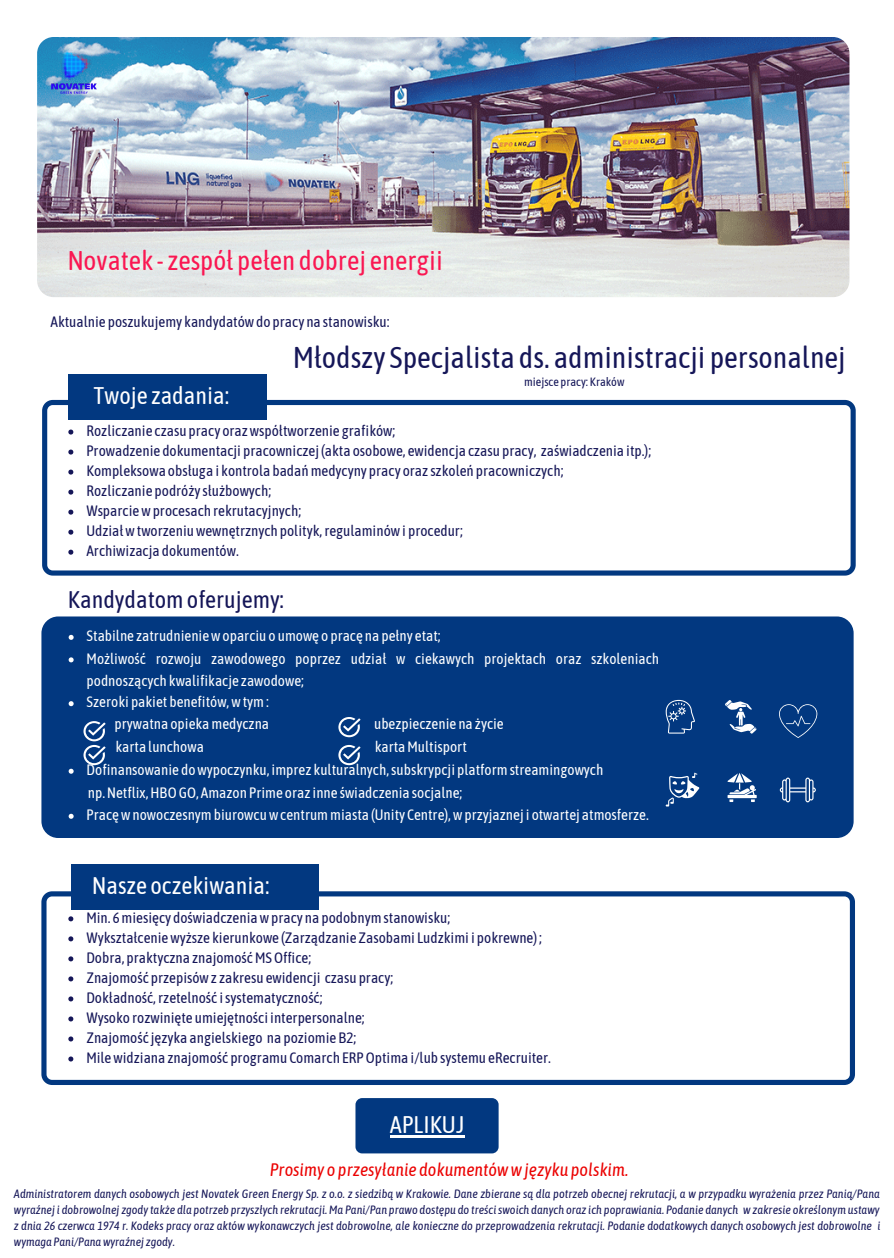
<style>
.page{position:relative;width:894px;height:1258px;background:#fff}
.page>*{position:absolute;margin:0;border:0;box-sizing:border-box;transform-origin:0 0}
.t1{font:30px "Asap Condensed";color:#151658}
.t2{font:27px "Asap Condensed";color:#fa1752}
.t3{font:24px "Asap Condensed";color:#fff}
.t4{font:24px "Asap Condensed";color:#151658}
.t5{font:italic 18px "Asap Condensed";color:#eb0000}
.t6{font:15px "Asap Condensed";color:#151658}
.t7{font:15px/22.5px "Asap Condensed";color:#fff}
.t8{font:italic 12px/15.9px "Asap Condensed";color:#151658;text-align:justify}
.t9{font:12px "Asap Condensed";color:#151658}
</style>
<div class="page">
<svg style="left:42px;top:400px;width:813px;height:176px"></svg>
<div style="left:68px;top:374px;width:198px;height:45px;background:#023880"></div>
<div style="left:41px;top:616px;width:813px;height:222px;background:#023880"></div>
<svg style="left:69px;top:635px;width:5px;height:5px"></svg>
<svg style="left:69px;top:657px;width:5px;height:5px"></svg>
<svg style="left:69px;top:701px;width:5px;height:5px"></svg>
<svg style="left:69px;top:769px;width:5px;height:5px"></svg>
<svg style="left:69px;top:814px;width:5px;height:5px"></svg>
<svg style="left:727px;top:773px;width:29px;height:29px"></svg>
<svg style="left:665px;top:773px;width:34px;height:33px"></svg>
<svg style="left:724px;top:700px;width:32px;height:33px"></svg>
<svg style="left:665px;top:700px;width:29px;height:33px"></svg>
<svg style="left:41px;top:891px;width:813px;height:194px"></svg>
<div style="left:70px;top:865px;width:248px;height:45px;background:#023880"></div>
<div style="left:355px;top:1098px;width:144px;height:56px;background:#023880"></div>
<svg style="left:83px;top:721px;width:23px;height:44px"></svg>
<svg style="left:338px;top:745px;width:22px;height:20px"></svg>
<svg style="left:338px;top:717px;width:22px;height:20px"></svg>
<svg style="left:778px;top:704px;width:39px;height:34px"></svg>
<svg style="left:779px;top:777px;width:36px;height:25px"></svg>
<img style="left:37px;top:37px;width:813px;height:260px">
<img style="left:50px;top:47px;width:48px;height:48px">
<svg style="left:68px;top:916px;width:5px;height:5px"></svg>
<svg style="left:68px;top:936px;width:5px;height:5px"></svg>
<svg style="left:68px;top:956px;width:5px;height:5px"></svg>
<svg style="left:68px;top:976px;width:5px;height:5px"></svg>
<svg style="left:68px;top:996px;width:5px;height:5px"></svg>
<svg style="left:68px;top:1016px;width:5px;height:5px"></svg>
<svg style="left:68px;top:1036px;width:5px;height:5px"></svg>
<svg style="left:68px;top:1056px;width:5px;height:5px"></svg>
<hr style="left:390px;top:1135px;width:74px;height:2px;background:#fff">
<svg style="left:68px;top:429px;width:5px;height:5px"></svg>
<svg style="left:68px;top:449px;width:5px;height:5px"></svg>
<svg style="left:68px;top:469px;width:5px;height:6px"></svg>
<svg style="left:68px;top:490px;width:5px;height:5px"></svg>
<svg style="left:68px;top:510px;width:5px;height:5px"></svg>
<svg style="left:68px;top:530px;width:5px;height:5px"></svg>
<svg style="left:68px;top:550px;width:5px;height:5px"></svg>
<p class="t2" style="left:68px;top:245px;width:376px">Novatek - zespół pełen dobrej energii</p>
<p class="t6" style="left:50px;top:313px;width:340px">Aktualnie poszukujemy kandydatówdo pracy na stanowisku:</p>
<p class="t3" style="left:94px;top:382px;width:137px">Twoje zadania:</p>
<p class="t1" style="left:293px;top:340px;width:554px">Młodszy Specjalista ds. administracji personalnej</p>
<p class="t9" style="left:524px;top:375px;width:102px">miejsce pracy: Kraków</p>
<p class="t6" style="left:86px;top:422px;width:310px">Rozliczanie czasu pracy orazwspółtworzenie grafików;</p>
<p class="t6" style="left:86px;top:442px;width:566px">Prowadzenie dokumentacji pracowniczej (akta osobowe, ewidencja czasu pracy, zaświadczenia itp.);</p>
<p class="t6" style="left:86px;top:462px;width:478px">Kompleksowa obsługa i kontrola badań medycyny pracy oraz szkoleń pracowniczych;</p>
<p class="t6" style="left:86px;top:482px;width:186px">Rozliczanie podróżysłużbowych;</p>
<p class="t6" style="left:86px;top:502px;width:216px">Wsparciewprocesach rekrutacyjnych;</p>
<p class="t6" style="left:86px;top:522px;width:378px">Udziałwtworzeniuwewnętrznych polityk,regulaminówi procedur;</p>
<p class="t6" style="left:86px;top:542px;width:154px">Archiwizacja dokumentów.</p>
<p class="t4" style="left:68px;top:586px;width:218px">Kandydatomoferujemy:</p>
<p class="t7" style="left:87px;top:624px;width:355px">Stabilne zatrudnieniewoparciu o umowę o pracę na pełny etat;</p>
<p class="t7" style="left:87px;top:647px;width:574px">Możliwość rozwoju zawodowego poprzez udział w ciekawych projektach oraz szkoleniach podnoszących kwalifikacje zawodowe;</p>
<p class="t7" style="left:87px;top:691px;width:184px">Szeroki pakiet benefitów,wtym:</p>
<p class="t7" style="left:115px;top:712px;width:156px">prywatna opiekamedyczna</p>
<p class="t7" style="left:374px;top:712px;width:131px">ubezpieczenie na życie</p>
<p class="t7" style="left:115px;top:736px;width:90px">karta lunchowa</p>
<p class="t7" style="left:374px;top:736px;width:93px">kartaMultisport</p>
<p class="t7" style="left:88px;top:781px;width:376px">np.Netflix,HBOGO, Amazon Prime oraz inne świadczenia socjalne;</p>
<p class="t7" style="left:87px;top:758px;width:518px">Dofinansowanie dowypoczynku, imprez kulturalnych,subskrypcji platformstreamingowych</p>
<p class="t7" style="left:87px;top:803px;width:563px">Pracęwnowoczesnymbiurowcuwcentrummiasta (Unity Centre),wprzyjaznej i otwartej atmosferze.</p>
<p class="t3" style="left:92px;top:872px;width:179px">Nasze oczekiwania:</p>
<p class="t6" style="left:86px;top:908px;width:365px">Min. 6miesięcy doświadczeniawpracy na podobnymstanowisku;</p>
<p class="t6" style="left:86px;top:928px;width:457px">Wykształceniewyższe kierunkowe (Zarządzanie Zasobami Ludzkimi i pokrewne) ;</p>
<p class="t6" style="left:86px;top:948px;width:226px">Dobra, praktyczna znajomość MSOffice;</p>
<p class="t6" style="left:86px;top:968px;width:308px">Znajomość przepisówz zakresu ewidencji czasu pracy;</p>
<p class="t6" style="left:86px;top:988px;width:238px">Dokładność,rzetelność isystematyczność;</p>
<p class="t6" style="left:86px;top:1009px;width:280px">Wysoko rozwinięte umiejętności interpersonalne;</p>
<p class="t6" style="left:86px;top:1029px;width:271px">Znajomość języka angielskiego na poziomie B2;</p>
<p class="t6" style="left:86px;top:1049px;width:466px">Milewidziana znajomość programu Comarch ERPOptima i/lub systemu eRecruiter.</p>
<p class="t3" style="left:390px;top:1111px;width:76px">APLIKUJ</p>
<p class="t5" style="left:270px;top:1159px;width:360px">Prosimy o przesyłanie dokumentówwjęzyku polskim.</p>
<p class="t8" style="left:14px;top:1185px;width:867px">Administratorem danych osobowych jest Novatek Green Energy Sp. z o.o. z siedzibą w Krakowie. Dane zbierane są dla potrzeb obecnej rekrutacji, a w przypadku wyrażenia przez Panią/Pana wyraźnej i dobrowolnej zgodytakże dla potrzeb przyszłych rekrutacji.Ma Pani/Pan prawo dostępu do treściswoich danych oraz ich poprawiania. Podanie danych w zakresie określonym ustawy z dnia 26 czerwca 1974 r. Kodeks pracy oraz aktów wykonawczych jest dobrowolne, ale konieczne do przeprowadzenia rekrutacji. Podanie dodatkowych danych osobowych jest dobrowolne i wymaga Pani/Panawyraźnej zgody.</p>
</div>
